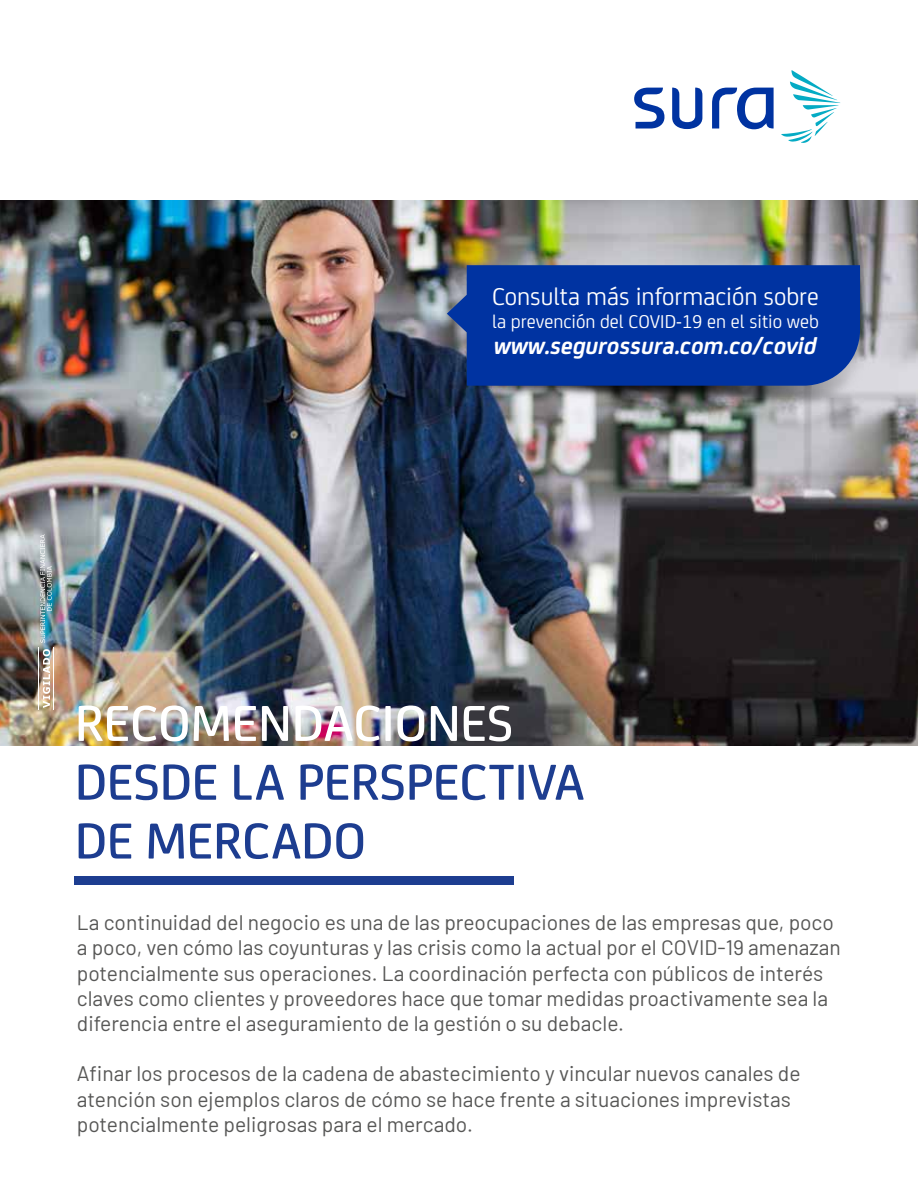
<style>
.page{position:relative;width:918px;height:1188px;background:#fff}
.page>*{position:absolute;margin:0;border:0;box-sizing:border-box;transform-origin:0 0}
.t1{font:500 54px/58.8px "FS Joey";color:#1d3d90}
.t2{font:500 54px "FS Joey";color:#fff}
.t3{font:25.95px "FS Joey";color:#fff}
.t4{font:italic 700 24.9px "FS Joey";color:#fff}
.t5{font:21px/25.2px "Barlow";color:#575756}
.t6{font:19.8px "FS Joey";color:#fff}
</style>
<div class="page">
<img style="left:1px;top:200px;width:917px;height:546px">
<div style="left:75px;top:876px;width:439px;height:9px;background:#1d3d90"></div>
<img style="left:410px;top:215px;width:508px;height:237px">
<svg style="left:447px;top:265px;width:413px;height:121px;background:#06379f"></svg>
<svg style="left:634px;top:88px;width:140px;height:41px"></svg>
<svg style="left:781px;top:70px;width:59px;height:73px"></svg>
<svg style="left:43px;top:649px;width:7px;height:59px"></svg>
<hr style="left:38px;top:647px;width:1px;height:63px;background:#fff">
<hr style="left:53px;top:647px;width:1px;height:63px;background:#fff">
<svg style="left:40px;top:534px;width:12px;height:109px"></svg>
<p class="t3" style="left:492px;top:278px;width:328px">Consulta más información sobre</p>
<p class="t6" style="left:492px;top:307px;width:328px">la prevención del COVID-19 en el sitio web</p>
<p class="t4" style="left:494px;top:327px;width:325px">www.segurossura.com.co/covid</p>
<h1 class="t2" style="left:75px;top:684px;width:440px">RECOMENDACIONES</h1>
<h1 class="t1" style="left:75px;top:749px;width:511px">DESDE LA PERSPECTIVA<br>DE MERCADO</h1>
<p class="t5" style="left:77px;top:908px;width:765px">La continuidad del negocio es una de las preocupaciones de las empresas que, poco a poco, ven cómo las coyunturas y las crisis como la actual por el COVID-19 amenazan potencialmente sus operaciones. La coordinación perfecta con públicos de interés claves como clientes y proveedores hace que tomar medidas proactivamente sea la diferencia entre el aseguramiento de la gestión o su debacle.</p>
<p class="t5" style="left:77px;top:1060px;width:725px">Afinar los procesos de la cadena de abastecimiento y vincular nuevos canales de atención son ejemplos claros de cómo se hace frente a situaciones imprevistas potencialmente peligrosas para el mercado.</p>
</div>
